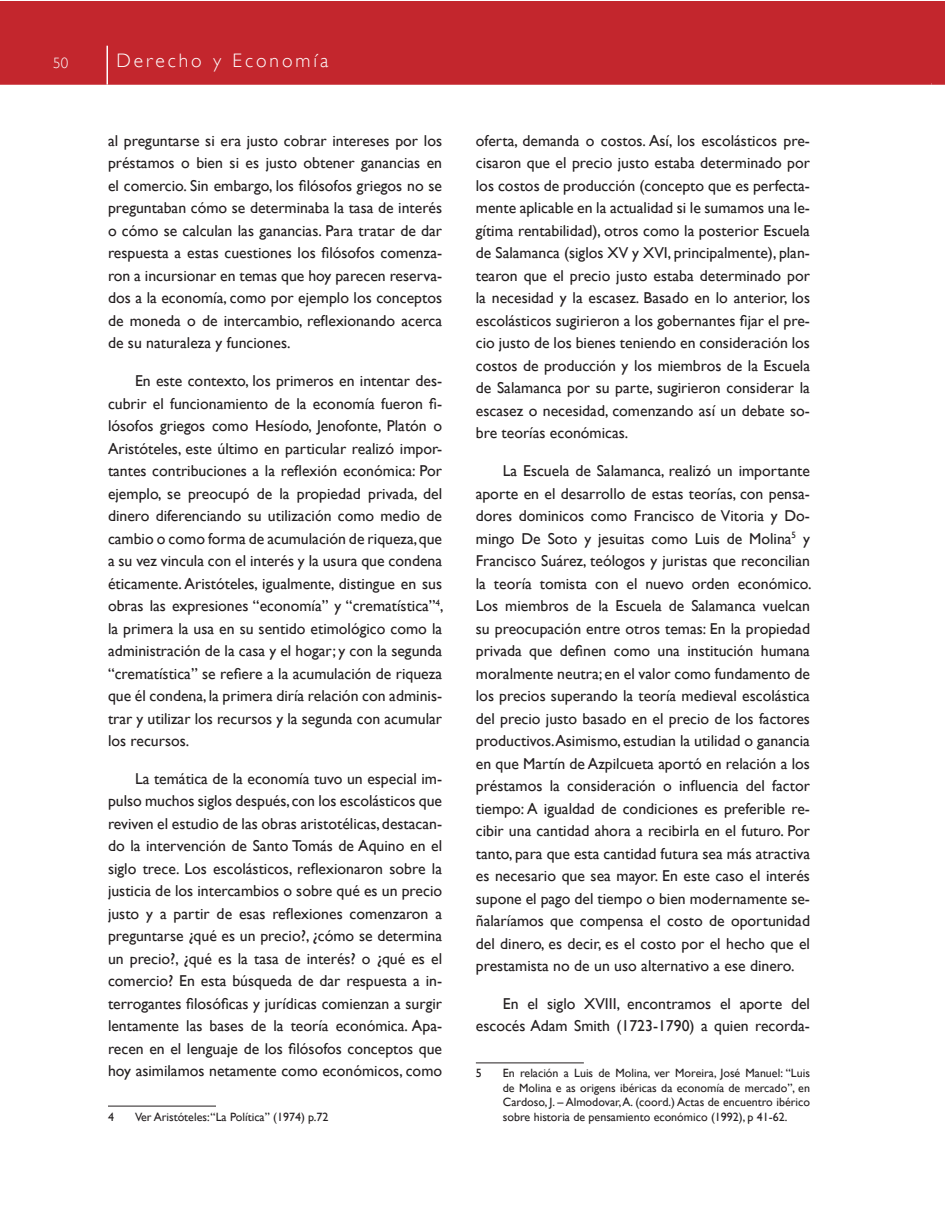
<style>
.page{position:relative;width:945px;height:1215px;background:#fff}
.page>*{position:absolute;margin:0;border:0;box-sizing:border-box;transform-origin:0 0}
.t1{font:300 19.5px "Gill Sans";letter-spacing:.15em;color:#fff}
.t2{font:15.75px/22.5px "Gill Sans";color:#231f20;text-align:justify}
.t3{font:300 15px "Gill Sans";color:#fff}
.t4{font:12px/14.4px "Gill Sans";color:#231f20;text-align:justify}
</style>
<div class="page">
<div style="left:0;top:1px;width:932px;height:81px;background:#c3262d"></div>
<div style="left:0;top:80px;width:932px;height:5px;background:#c3262d"></div>
<hr style="left:106px;top:46px;width:2px;height:39px;background:#fff">
<div style="left:932px;top:1px;width:13px;height:81px;background:#c3262d"></div>
<div style="left:932px;top:80px;width:13px;height:5px;background:#c3262d"></div>
<hr style="left:108px;top:1106px;width:108px;height:1px;background:#231f20">
<hr style="left:476px;top:1063px;width:108px;height:1px;background:#231f20">
<p class="t3" style="left:53px;top:55px;width:16px">50</p>
<p class="t1" style="left:116px;top:50px;width:213px">Derecho y Economía</p>
<p class="t2" style="left:108px;top:129px;width:336px">al preguntarse si era justo cobrar intereses por los préstamos o bien si es justo obtener ganancias en el comercio. Sin embargo, los filósofos griegos no se preguntaban cómo se determinaba la tasa de interés o cómo se calculan las ganancias. Para tratar de dar respuesta a estas cuestiones los filósofos comenza&shy;ron a incursionar en temas que hoy parecen reserva&shy;dos a la economía, como por ejemplo los conceptos de moneda o de intercambio, reflexionando acerca de su naturaleza y funciones.</p>
<p class="t2" style="left:108px;top:369px;width:337px;text-indent:27px">En este contexto, los primeros en intentar des&shy;cubrir el funcionamiento de la economía fueron fi&shy;lósofos griegos como Hesíodo, Jenofonte, Platón o Aristóteles, este último en particular realizó impor&shy;tantes contribuciones a la reflexión económica: Por ejemplo, se preocupó de la propiedad privada, del dinero diferenciando su utilización como medio de cambio o como forma de acumulación de riqueza, que a su vez vincula con el interés y la usura que condena éticamente. Aristóteles, igualmente, distingue en sus obras las expresiones “economía” y “crematística”<sup>4</sup>, la primera la usa en su sentido etimológico como la administración de la casa y el hogar; y con la segunda “crematística” se refiere a la acumulación de riqueza que él condena, la primera diría relación con adminis&shy;trar y utilizar los recursos y la segunda con acumular los recursos.</p>
<p class="t2" style="left:108px;top:767px;width:336px;text-indent:27px">La temática de la economía tuvo un especial im&shy;pulso muchos siglos después, con los escolásticos que reviven el estudio de las obras aristotélicas, destacan&shy;do la intervención de Santo Tomás de Aquino en el siglo trece. Los escolásticos, reflexionaron sobre la justicia de los intercambios o sobre qué es un precio justo y a partir de esas reflexiones comenzaron a preguntarse ¿qué es un precio?, ¿cómo se determina un precio?, ¿qué es la tasa de interés? o ¿qué es el comercio? En esta búsqueda de dar respuesta a in&shy;terrogantes filosóficas y jurídicas comienzan a surgir lentamente las bases de la teoría económica. Apa&shy;recen en el lenguaje de los filósofos conceptos que hoy asimilamos netamente como económicos, como</p>
<p class="t4" style="left:108px;top:1109px;width:7px">4</p>
<p class="t4" style="left:135px;top:1109px;width:195px">Ver Aristóteles: “La Política” (1974) p.72</p>
<p class="t2" style="left:476px;top:129px;width:336px">oferta, demanda o costos. Así, los escolásticos pre&shy;cisaron que el precio justo estaba determinado por los costos de producción (concepto que es perfecta&shy;mente aplicable en la actualidad si le sumamos una le&shy;gítima rentabilidad), otros como la posterior Escuela de Salamanca (siglos XV y XVI, principalmente), plan&shy;tearon que el precio justo estaba determinado por la necesidad y la escasez. Basado en lo anterior, los escolásticos sugirieron a los gobernantes fijar el pre&shy;cio justo de los bienes teniendo en consideración los costos de producción y los miembros de la Escuela de Salamanca por su parte, sugirieron considerar la escasez o necesidad, comenzando así un debate so&shy;bre teorías económicas.</p>
<p class="t2" style="left:476px;top:459px;width:337px;text-indent:27px">La Escuela de Salamanca, realizó un importante aporte en el desarrollo de estas teorías, con pensa&shy;dores dominicos como Francisco de Vitoria y Do&shy;mingo De Soto y jesuitas como Luis de Molina<sup>5</sup> y Francisco Suárez, teólogos y juristas que reconcilian la teoría tomista con el nuevo orden económico.<br>Los miembros de la Escuela de Salamanca vuelcan su preocupación entre otros temas: En la propiedad privada que definen como una institución humana moralmente neutra; en el valor como fundamento de los precios superando la teoría medieval escolástica del precio justo basado en el precio de los factores productivos.Asimismo, estudian la utilidad o ganancia en que Martín de Azpilcueta aportó en relación a los préstamos la consideración o influencia del factor tiempo: A igualdad de condiciones es preferible re&shy;cibir una cantidad ahora a recibirla en el futuro. Por tanto, para que esta cantidad futura sea más atractiva es necesario que sea mayor. En este caso el interés supone el pago del tiempo o bien modernamente se&shy;ñalaríamos que compensa el costo de oportunidad del dinero, es decir, es el costo por el hecho que el prestamista no de un uso alternativo a ese dinero.</p>
<p class="t2" style="left:476px;top:992px;width:336px;text-align:right">En el siglo XVIII, encontramos el aporte del escocés Adam Smith (1723-1790) a quien recorda-</p>
<p class="t4" style="left:476px;top:1066px;width:7px">5</p>
<p class="t4" style="left:503px;top:1066px;width:309px">En relación a Luis de Molina, ver Moreira, José Manuel: “Luis de Molina e as origens ibéricas da economía de mercado”, en Cardoso, J. – Almodovar, A. (coord.) Actas de encuentro ibérico sobre historia de pensamiento económico (1992), p 41-62.</p>
</div>
